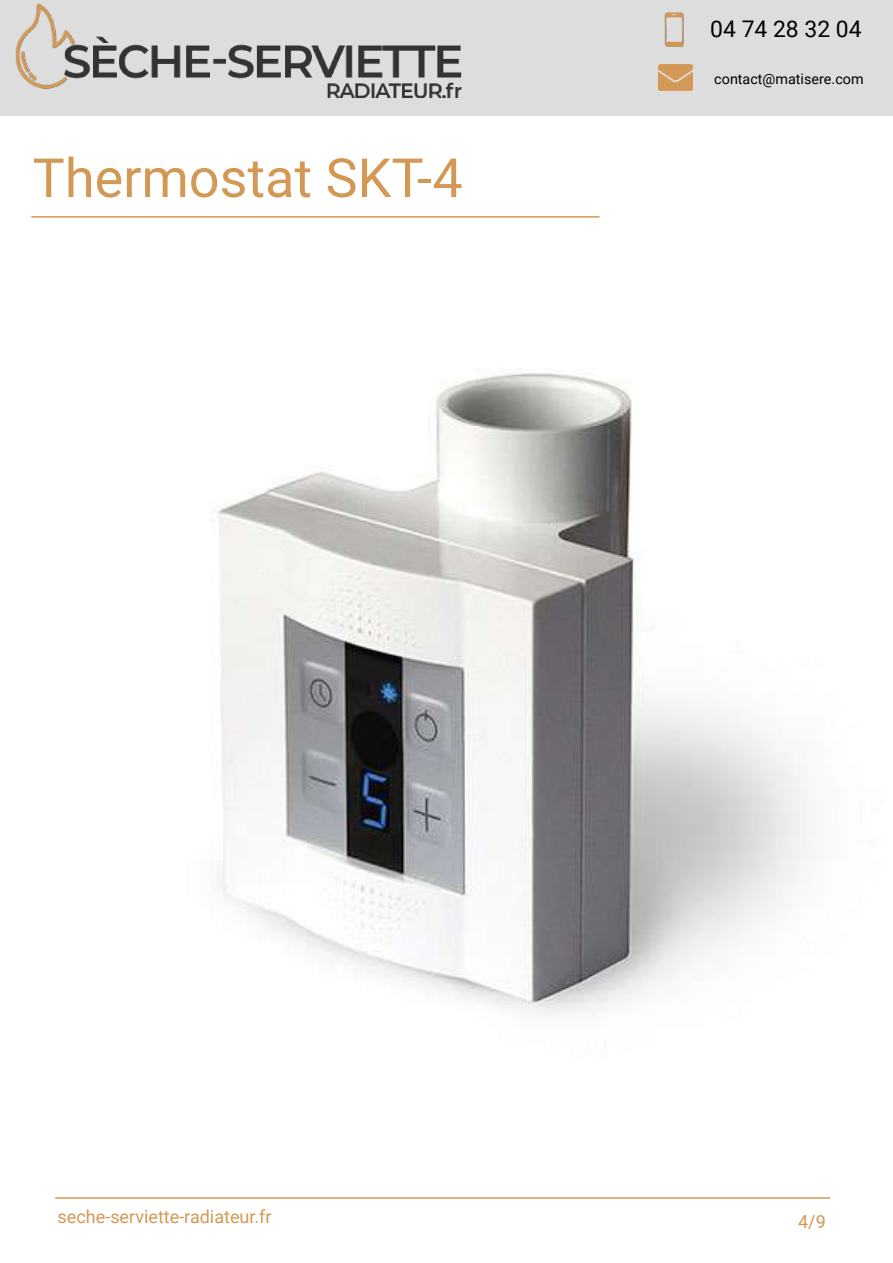
<style>
.page{position:relative;width:893px;height:1263px;background:#fff}
.page>*{position:absolute;margin:0;border:0;box-sizing:border-box;transform-origin:0 0}
.t1{font:54px "Roboto";color:#d49855}
.t2{font:22.95px "Roboto";color:#000}
.t3{font:18px "Roboto";color:#d49855}
.t4{font:14.4px "Roboto";color:#000}
</style>
<div class="page">
<div style="left:0;top:0;width:893px;height:115px;background:#ddd"></div>
<img style="left:0;top:3px;width:480px;height:113px">
<img style="left:664px;top:12px;width:20px;height:35px">
<img style="left:657px;top:64px;width:37px;height:27px">
<hr style="left:55px;top:1197px;width:775px;height:2px;background:#d49855">
<img style="left:55px;top:1197px;width:425px;height:2px">
<hr style="left:31px;top:216px;width:568px;height:2px;background:#d49855">
<img style="left:217px;top:369px;width:592px;height:645px">
<h1 class="t1" style="left:33px;top:140px;width:432px">Thermostat SKT-4</h1>
<p class="t2" style="left:710px;top:13px;width:153px">04 74 28 32 04</p>
<p class="t4" style="left:714px;top:69px;width:151px">contact@matisere.com</p>
<p class="t3" style="left:58px;top:1204px;width:215px">seche-serviette-radiateur.fr</p>
<p class="t3" style="left:798px;top:1208px;width:29px">4/9</p>
</div>
